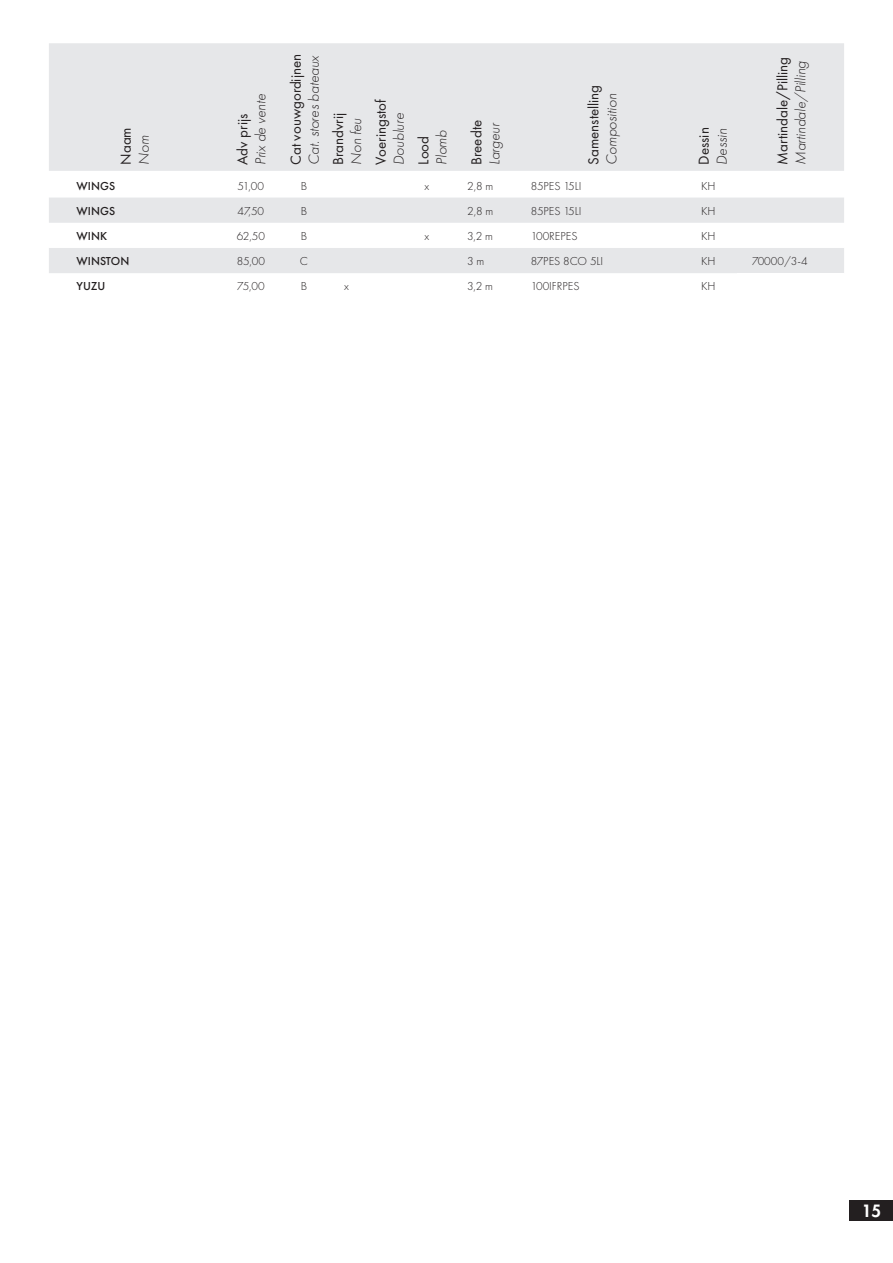
<style>
.page{position:relative;width:893px;height:1263px;background:#fff}
.page>*{position:absolute;margin:0;border:0;box-sizing:border-box;transform-origin:0 0}
.t1{font:800 16.5px "Futura Std";color:#fff}
.t2{font:15px "Futura PT";color:#231f20}
.t3{font:italic 300 15px "Futura PT";color:#231f20}
.t4{font:300 12px "Futura PT";color:#231f20}
.t5{font:500 12px "Futura PT";color:#231f20}
</style>
<div class="page">
<div style="left:849px;top:1200px;width:44px;height:20px;background:#231f20"></div>
<div style="left:49px;top:43px;width:795px;height:128px;background:#e6e7e9"></div>
<svg style="left:49px;top:198px;width:795px;height:75px;fill:#e6e7e9"></svg>
<p class="t2" style="left:117px;top:165px;width:39px;rotate:-90deg">Naam</p>
<p class="t3" style="left:135px;top:165px;width:31px;rotate:-90deg">Nom</p>
<p class="t3" style="left:252px;top:165px;width:73px;rotate:-90deg">Prix de vente</p>
<p class="t2" style="left:234px;top:165px;width:52px;rotate:-90deg">Adv prijs</p>
<p class="t2" style="left:287px;top:165px;width:112px;rotate:-90deg">Cat vouwgordijnen</p>
<p class="t3" style="left:305px;top:165px;width:111px;rotate:-90deg">Cat. stores bateaux</p>
<p class="t2" style="left:329px;top:165px;width:53px;rotate:-90deg">Brandvrij</p>
<p class="t3" style="left:348px;top:165px;width:48px;rotate:-90deg">Non feu</p>
<p class="t2" style="left:372px;top:165px;width:67px;rotate:-90deg">Voeringstof</p>
<p class="t3" style="left:390px;top:165px;width:54px;rotate:-90deg">Doublure</p>
<p class="t2" style="left:414px;top:165px;width:30px;rotate:-90deg">Lood</p>
<p class="t3" style="left:433px;top:165px;width:36px;rotate:-90deg">Plomb</p>
<p class="t2" style="left:468px;top:165px;width:46px;rotate:-90deg">Breedte</p>
<p class="t3" style="left:486px;top:165px;width:44px;rotate:-90deg">Largeur</p>
<p class="t2" style="left:584px;top:165px;width:82px;rotate:-90deg">Samenstelling</p>
<p class="t3" style="left:603px;top:165px;width:73px;rotate:-90deg">Composition</p>
<p class="t2" style="left:695px;top:165px;width:39px;rotate:-90deg">Dessin</p>
<p class="t3" style="left:713px;top:165px;width:38px;rotate:-90deg">Dessin</p>
<p class="t2" style="left:774px;top:165px;width:110px;rotate:-90deg">Martindale/Pilling</p>
<p class="t3" style="left:792px;top:165px;width:105px;rotate:-90deg">Martindale/Pilling</p>
<p class="t5" style="left:77px;top:178px;width:40px">WINGS</p>
<p class="t4" style="left:238px;top:179px;width:28px">51,00</p>
<p class="t4" style="left:301px;top:179px;width:8px">B</p>
<p class="t4" style="left:425px;top:179px;width:6px">x</p>
<p class="t4" style="left:467px;top:179px;width:28px">2,8 m</p>
<p class="t4" style="left:531px;top:179px;width:52px">85PES 15LI</p>
<p class="t4" style="left:701px;top:179px;width:16px">KH</p>
<p class="t5" style="left:77px;top:203px;width:40px">WINGS</p>
<p class="t4" style="left:238px;top:204px;width:28px">47,50</p>
<p class="t4" style="left:301px;top:204px;width:8px">B</p>
<p class="t4" style="left:467px;top:204px;width:28px">2,8 m</p>
<p class="t4" style="left:531px;top:204px;width:52px">85PES 15LI</p>
<p class="t4" style="left:701px;top:204px;width:16px">KH</p>
<p class="t5" style="left:77px;top:229px;width:32px">WINK</p>
<p class="t4" style="left:237px;top:229px;width:30px">62,50</p>
<p class="t4" style="left:301px;top:229px;width:8px">B</p>
<p class="t4" style="left:425px;top:229px;width:6px">x</p>
<p class="t4" style="left:467px;top:229px;width:27px">3,2 m</p>
<p class="t4" style="left:531px;top:229px;width:48px">100REPES</p>
<p class="t4" style="left:701px;top:229px;width:16px">KH</p>
<p class="t5" style="left:77px;top:254px;width:54px">WINSTON</p>
<p class="t4" style="left:237px;top:254px;width:30px">85,00</p>
<p class="t4" style="left:300px;top:254px;width:10px">C</p>
<p class="t4" style="left:467px;top:254px;width:19px">3 m</p>
<p class="t4" style="left:531px;top:254px;width:74px">87PES 8CO 5LI</p>
<p class="t4" style="left:701px;top:254px;width:16px">KH</p>
<p class="t4" style="left:752px;top:254px;width:57px">70000/3-4</p>
<p class="t5" style="left:77px;top:279px;width:30px">YUZU</p>
<p class="t4" style="left:237px;top:280px;width:29px">75,00</p>
<p class="t4" style="left:301px;top:280px;width:8px">B</p>
<p class="t4" style="left:344px;top:280px;width:6px">x</p>
<p class="t4" style="left:467px;top:280px;width:27px">3,2 m</p>
<p class="t4" style="left:531px;top:280px;width:50px">100IFRPES</p>
<p class="t4" style="left:701px;top:280px;width:16px">KH</p>
<h1 class="t1" style="left:862px;top:1200px;width:21px">15</h1>
</div>
